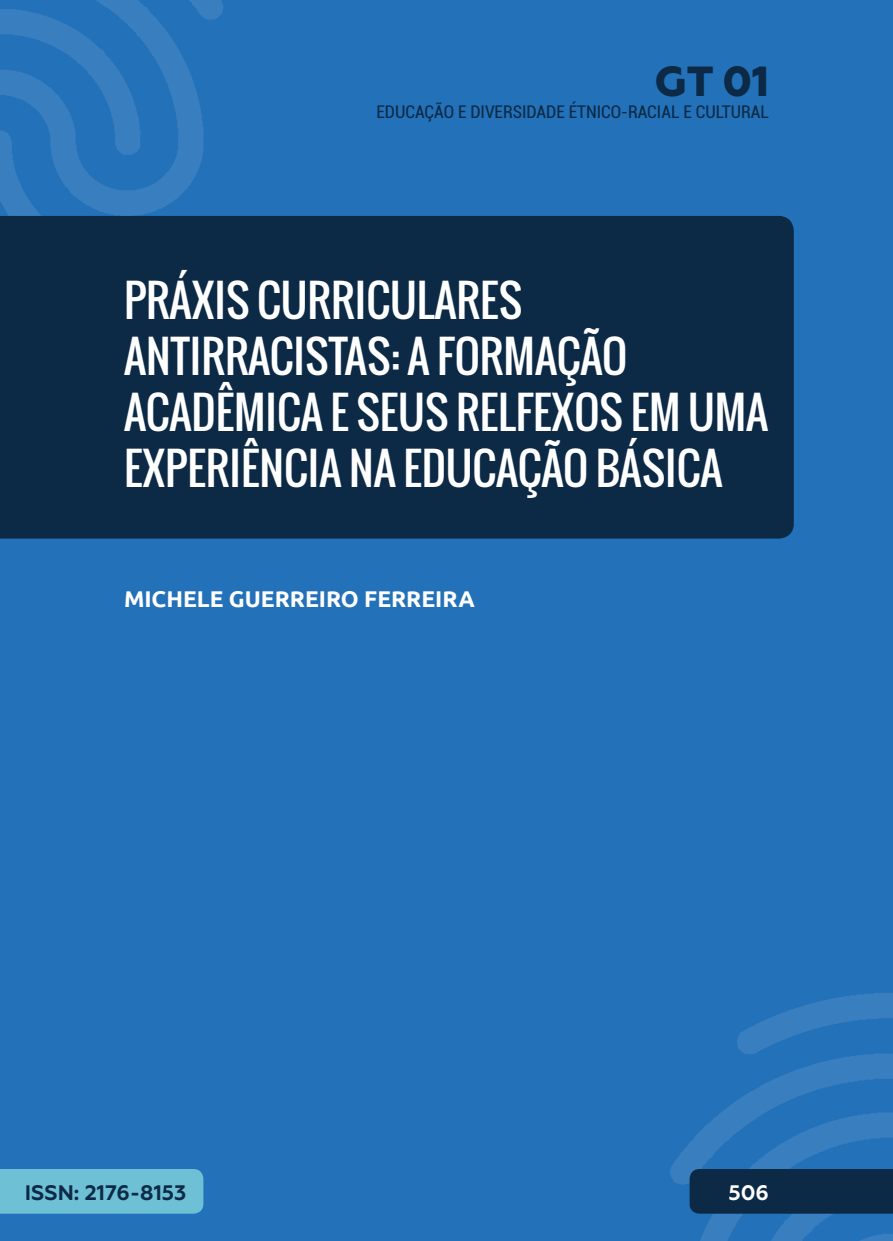
<style>
.page{position:relative;width:893px;height:1241px;background:#fff}
.page>*{position:absolute;margin:0;border:0;box-sizing:border-box;transform-origin:0 0}
._0_TÍTULO{font:43.75px/56px "Oswald";color:#fff}
.t1{font:800 42px "Geometria";color:#0c2a46}
._1_AUTOR{font:700 22.75px "Ubuntu";color:#fff}
.t2{font:700 21px "Geometria";color:#0c2a46}
.t3{font:700 21px "Geometria";color:#fff}
.t4{font:condensed 17.5px "Roboto";color:#0c2a46}
</style>
<div class="page">
<div style="left:0;top:0;width:893px;height:1240px;background:#2371b9"></div>
<svg style="left:0;top:0;width:223px;height:216px"></svg>
<div style="left:0;top:216px;width:794px;height:322px;background:#0c2a46"></div>
<svg style="left:670px;top:993px;width:223px;height:247px"></svg>
<div style="left:0;top:1169px;width:203px;height:44px;background:#6ec0d5"></div>
<p class="t1" style="left:654px;top:56px;width:116px">GT 01</p>
<p class="t4" style="left:376px;top:100px;width:394px">EDUCAÇÃO E DIVERSIDADE ÉTNICO-RACIAL E CULTURAL</p>
<p class="_0_TÍTULO" style="left:124px;top:272px;width:646px">PRÁXIS CURRICULARES<br>ANTIRRACISTAS: A FORMAÇÃO<br>ACADÊMICA E SEUS RELFEXOS EM UMA<br>EXPERIÊNCIA NA EDUCAÇÃO BÁSICA</p>
<p class="_1_AUTOR" style="left:124px;top:584px;width:352px">MICHELE GUERREIRO FERREIRA</p>
<p class="t2" style="left:25px;top:1179px;width:163px">ISSN: 2176-8153</p>
<p class="t3" style="left:728px;top:1179px;width:42px">506</p>
</div>
